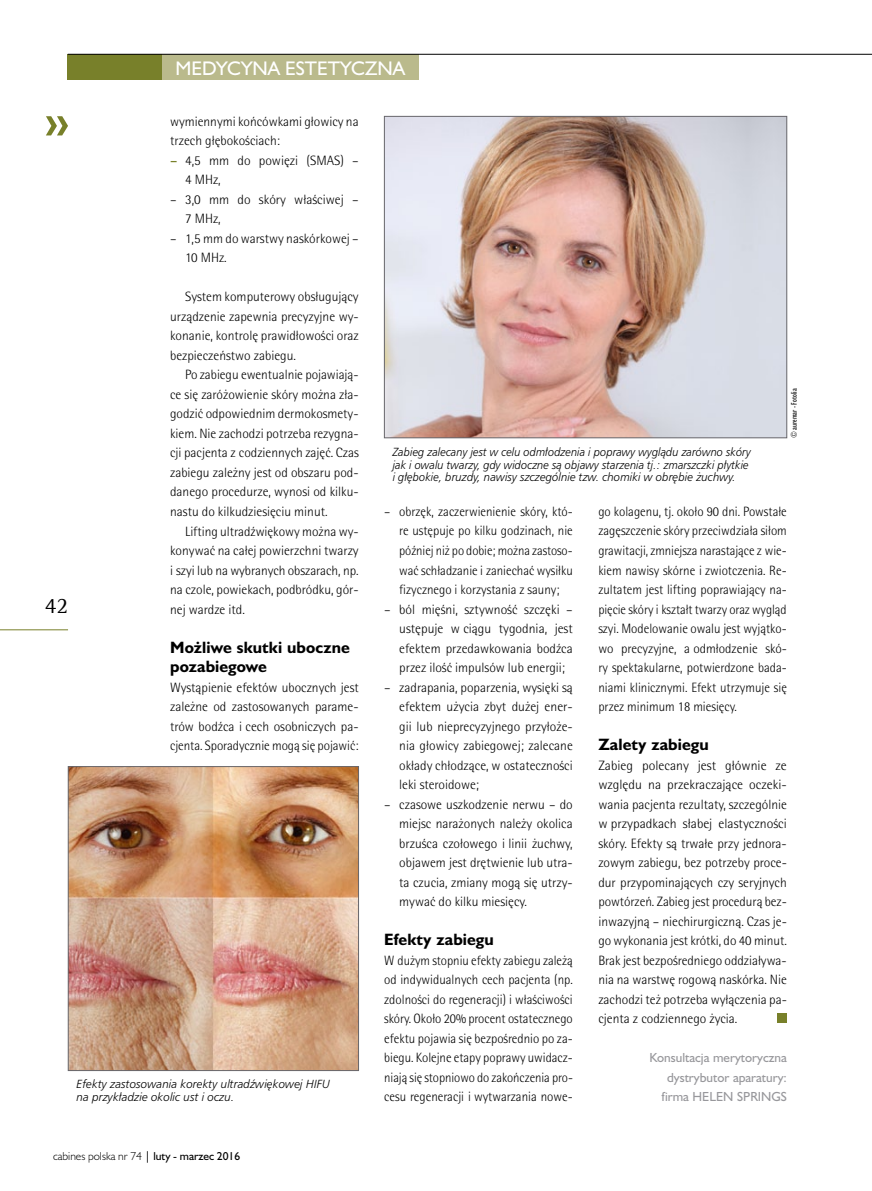
<style>
.page{position:relative;width:872px;height:1191px;background:#fff}
.page>*{position:absolute;margin:0;border:0;box-sizing:border-box;transform-origin:0 0}
.t1{font:22.5px "Rotis Semi Serif Pl";color:#000}
.t2{font:18px "Humanst 521 PL";color:#fff}
.t3{font:700 15px/19.5px "Humanst 521 PL";letter-spacing:.005em;color:#000}
.t4{font:300 13.5px/19.5px "Rotis Semi Sans Pl";color:#000;text-align:justify}
.t5{font:300 13.5px/19.5px "Rotis Semi Sans Pl";color:#000;text-align:justify;scale:.96 1}
.t6{font:300 13.5px/19.5px "Rotis Semi Sans Pl";color:#000;text-align:justify;scale:.95 1}
.t7{font:12px/19.5px "Humanst 521 PL";color:#98989c;text-align:right}
.t8{font:italic 11.25px/12.8px "Humnst 777 Lt PL";color:#000;scale:.95 1}
.t9{font:italic 11.25px/12.8px "Humnst 777 Lt PL";color:#000}
.t10{font:300 10.5px "Humanst 521 Lt PL";color:#000}
.t11{font:7.5px "Humanst 521 Cn PL";color:#000}
.s1{font-weight:700;color:#78802a}
.s2{font-family:"Humanst 521 PL";font-weight:400}
</style>
<div class="page">
<div style="left:162px;top:54px;width:256px;height:26px;background:#baba8c"></div>
<div style="left:68px;top:54px;width:94px;height:26px;background:#78802a"></div>
<hr style="left:68px;top:54px;width:804px;height:1px;background:#000">
<hr style="left:0;top:629px;width:68px;height:1px;background:#78802a">
<svg style="left:46px;top:116px;width:22px;height:19px"></svg>
<img style="left:70px;top:768px;width:287px;height:300px">
<div style="left:68px;top:766px;width:291px;height:304px;border:1px solid #68676c"></div>
<img style="left:386px;top:118px;width:399px;height:318px">
<div style="left:384px;top:116px;width:403px;height:322px;border:1px solid #68676c"></div>
<div style="left:777px;top:1013px;width:10px;height:10px;background:#78802a"></div>
<h2 class="t2" style="left:175px;top:56px;width:231px">medycyna estetyczna</h2>
<h1 class="t1" style="left:45px;top:592px;width:25px">42</h1>
<p class="t4" style="left:170px;top:111px;width:190px">wymiennymi końcówkami głowicy na trzech głębokościach:</p>
<p class="t4" style="left:185px;top:150px;width:175px;text-indent:-15px"><span class="s1">–</span> 4,5 mm do powięzi (SMAS) –<br>4 MHz,</p>
<p class="t4" style="left:185px;top:189px;width:175px;text-indent:-15px">– 3,0 mm do skóry właściwej –<br>7 MHz,</p>
<p class="t4" style="left:185px;top:228px;width:175px;text-indent:-15px">– 1,5 mm do warstwy naskórkowej –<br>10 MHz.</p>
<p class="t4" style="left:170px;top:287px;width:190px;text-indent:15px">System komputerowy obsługujący urządzenie zapewnia precyzyjne wy&shy;konanie, kontrolę prawidłowości oraz bezpieczeństwo zabiegu.</p>
<p class="t4" style="left:170px;top:365px;width:190px;text-indent:15px">Po zabiegu ewentualnie pojawiają&shy;ce się zaróżowienie skóry można zła&shy;godzić odpowiednim dermokosmety&shy;kiem. Nie zachodzi potrzeba rezygna&shy;cji pacjenta z codziennych zajęć. Czas zabiegu zależny jest od obszaru pod&shy;danego procedurze, wynosi od kilku&shy;nastu do kilkudziesięciu minut.</p>
<p class="t4" style="left:170px;top:521px;width:190px;text-indent:15px">Lifting ultradźwiękowy można wy&shy;konywać na całej powierzchni twarzy i szyi lub na wybranych obszarach, np. na czole, powiekach, podbródku, gór&shy;nej wardze itd.</p>
<p class="t3" style="left:170px;top:637px;width:181px">Możliwe skutki uboczne pozabiegowe</p>
<p class="t4" style="left:170px;top:677px;width:190px">Wystąpienie efektów ubocznych jest zależne od zastosowanych parame&shy;trów bodźca i cech osobniczych pa&shy;cjenta. Sporadycznie mogą się pojawić:</p>
<p class="t9" style="left:77px;top:1077px;width:255px">Efekty zastosowania korekty ultradźwiękowej HIFU na przykładzie okolic ust i oczu.</p>
<p class="t8" style="left:393px;top:445px;width:378px">Zabieg zalecany jest w celu odmłodzenia i poprawy wyglądu zarówno skóry jak i owalu twarzy, gdy widoczne są objawy starzenia tj.: zmarszczki płytkie i głębokie, bruzdy, nawisy szczególnie tzw. chomiki w obrębie żuchwy.</p>
<p class="t11" style="left:789px;top:438px;width:51px;rotate:-90deg">© auremar - Fotolia</p>
<p class="t5" style="left:399px;top:501px;width:182px;text-indent:-15px">– obrzęk, zaczerwienienie skóry, któ&shy;re ustępuje po kilku godzinach, nie później niż po dobie; można zastoso&shy;wać schładzanie i zaniechać wysiłku fizycznego i korzystania z sauny;</p>
<p class="t4" style="left:399px;top:599px;width:175px;text-indent:-15px">– ból mięśni, sztywność szczęki – ustępuje w ciągu tygodnia, jest efektem przedawkowania bodźca przez ilość impulsów lub energii;</p>
<p class="t4" style="left:399px;top:677px;width:175px;text-indent:-15px">– zadrapania, poparzenia, wysięki są efektem użycia zbyt dużej ener&shy;gii lub nieprecyzyjnego przyłoże&shy;nia głowicy zabiegowej; zalecane okłady chłodzące, w ostateczności leki steroidowe;</p>
<p class="t4" style="left:399px;top:794px;width:175px;text-indent:-15px">– czasowe uszkodzenie nerwu – do miejsc narażonych należy okolica brzuśca czołowego i linii żuchwy, objawem jest drętwienie lub utra&shy;ta czucia, zmiany mogą się utrzy&shy;mywać do kilku miesięcy.</p>
<p class="t3" style="left:384px;top:929px;width:111px">Efekty zabiegu</p>
<p class="t6" style="left:384px;top:950px;width:200px">W dużym stopniu efekty zabiegu zależą od indywidualnych cech pacjenta (np. zdolności do regeneracji) i właściwości skóry. Około 20% procent ostatecznego efektu pojawia się bezpośrednio po za&shy;biegu. Kolejne etapy poprawy uwidacz&shy;niają się stopniowo do zakończenia pro&shy;cesu regeneracji i wytwarzania nowe-</p>
<p class="t5" style="left:598px;top:501px;width:198px">go kolagenu, tj. około 90 dni. Powstałe zagęszczenie skóry przeciwdziała siłom grawitacji, zmniejsza narastające z wie&shy;kiem nawisy skórne i zwiotczenia. Re&shy;zultatem jest lifting poprawiający na&shy;pięcie skóry i kształt twarzy oraz wygląd szyi. Modelowanie owalu jest wyjątko&shy;wo precyzyjne, a odmłodzenie skó&shy;ry spektakularne, potwierdzone bada&shy;niami klinicznymi. Efekt utrzymuje się przez minimum 18 miesięcy.</p>
<p class="t3" style="left:598px;top:734px;width:112px">Zalety zabiegu</p>
<p class="t4" style="left:598px;top:755px;width:190px">Zabieg polecany jest głównie ze względu na przekraczające oczeki&shy;wania pacjenta rezultaty, szczególnie w przypadkach słabej elastyczności skóry. Efekty są trwałe przy jednora&shy;zowym zabiegu, bez potrzeby proce&shy;dur przypominających czy seryjnych powtórzeń. Zabieg jest procedurą bez&shy;inwazyjną – niechirurgiczną. Czas je&shy;go wykonania jest krótki, do 40 minut.<br>Brak jest bezpośredniego oddziaływa&shy;nia na warstwę rogową naskórka. Nie zachodzi też potrzeba wyłączenia pa&shy;cjenta z codziennego życia.</p>
<p class="t7" style="left:649px;top:1047px;width:139px">Konsultacja merytoryczna dystrybutor aparatury: firma HELEN SPRINGS</p>
<p class="t10" style="left:53px;top:1149px;width:189px">cabines polska nr 74 <span class="s2">| luty - marzec 2016</span></p>
</div>
